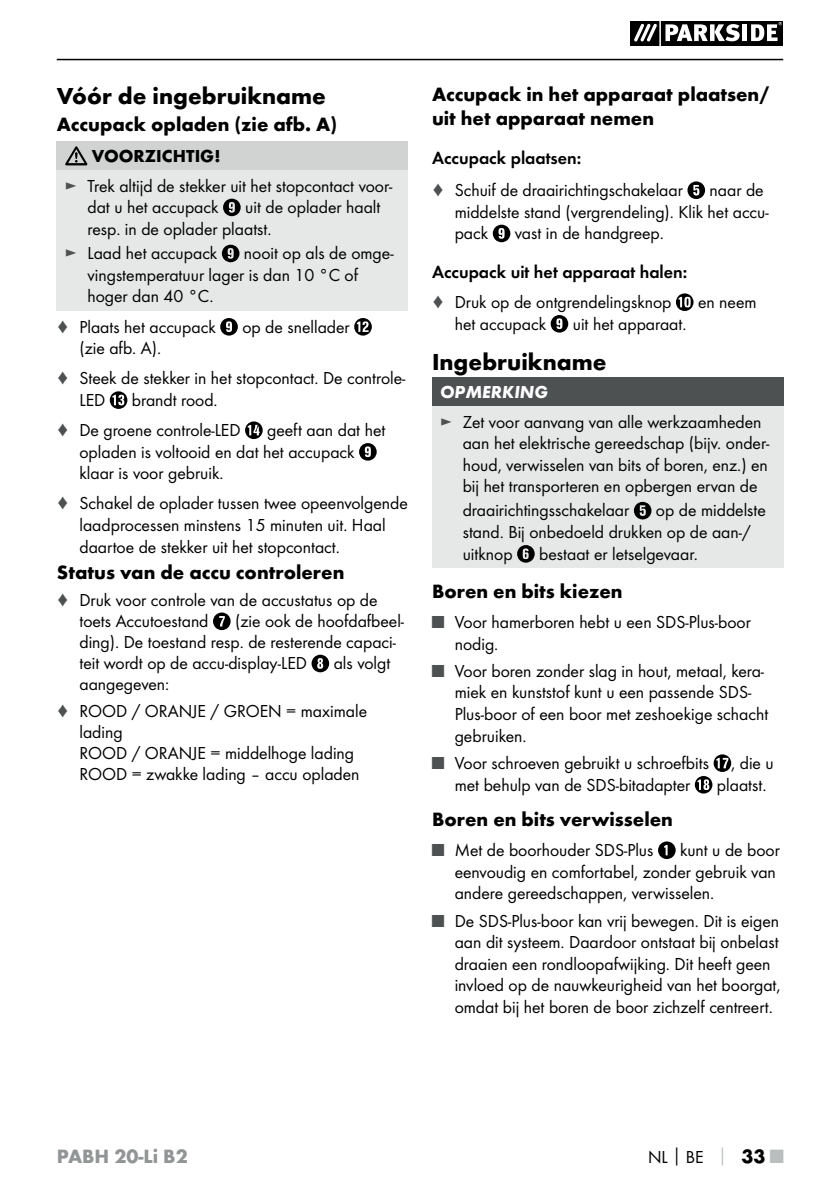
<style>
.page{position:relative;width:840px;height:1191px;background:#fff}
.page>*{position:absolute;margin:0;border:0;box-sizing:border-box;transform-origin:0 0}
.t1{font:700 24px "Futura";color:#000001}
.t2{font:700 20px/24px "Futura";color:#000001}
.t3{font:700 20px "Futura";color:#919596}
.t4{font:18px/21.6px "Futura Boo";color:#000001}
.t5{font:18px "Futura Dem";color:#000001}
.t6{font:700 18px "Futura";color:#000001}
.t7{font:italic 700 18px "Futura";color:#fff}
.s1{color:#4e5152}
.s2{font-family:"Futura";font-weight:700}
.s3{font-family:"Futura";font-weight:700;color:#babebf}
.s4{font-family:"Futura";font-weight:700;font-size:20px}
.s5{font-family:"Futura";font-weight:700;font-size:20px;color:#babebf}
</style>
<div class="page">
<hr style="left:57px;top:59px;width:725px;height:1px;background:#000001">
<svg style="left:630px;top:21px;width:152px;height:24px"></svg>
<div style="left:57px;top:142px;width:351px;height:28px;background:#d1d3d2"></div>
<div style="left:57px;top:170px;width:351px;height:140px;background:#e6e8e7"></div>
<svg style="left:65px;top:146px;width:22px;height:19px"></svg>
<svg style="left:223px;top:199px;width:17px;height:17px"></svg>
<svg style="left:222px;top:245px;width:17px;height:17px"></svg>
<svg style="left:220px;top:318px;width:18px;height:17px"></svg>
<svg style="left:354px;top:318px;width:17px;height:17px"></svg>
<svg style="left:110px;top:391px;width:17px;height:18px"></svg>
<svg style="left:245px;top:421px;width:17px;height:18px"></svg>
<svg style="left:359px;top:443px;width:17px;height:17px"></svg>
<svg style="left:213px;top:612px;width:17px;height:18px"></svg>
<svg style="left:311px;top:654px;width:18px;height:18px"></svg>
<svg style="left:687px;top:181px;width:17px;height:18px"></svg>
<svg style="left:492px;top:225px;width:18px;height:17px"></svg>
<svg style="left:676px;top:293px;width:17px;height:18px"></svg>
<svg style="left:550px;top:315px;width:18px;height:17px"></svg>
<div style="left:432px;top:378px;width:350px;height:28px;background:#4e5152"></div>
<div style="left:432px;top:406px;width:350px;height:161px;background:#e6e8e7"></div>
<svg style="left:633px;top:502px;width:18px;height:17px"></svg>
<svg style="left:517px;top:545px;width:17px;height:17px"></svg>
<svg style="left:694px;top:754px;width:36px;height:39px"></svg>
<svg style="left:658px;top:841px;width:17px;height:18px"></svg>
<h1 class="t1" style="left:57px;top:87px;width:270px">Vóór de ingebruikname</h1>
<p class="t2" style="left:57px;top:114px;width:282px">Accupack opladen (zie afb. A)</p>
<p class="t6" style="left:92px;top:149px;width:130px">VOORZICHTIG!</p>
<p class="t4" style="left:87px;top:176px;width:306px;text-indent:-23px"><span class="s1">►</span> Trek altijd de stekker uit het stopcontact voor&shy;dat u het accupack</p>
<p class="t4" style="left:87px;top:197px;width:294px;text-indent:158px">uit de oplader haalt resp. in de oplader plaatst.</p>
<p class="t4" style="left:65px;top:243px;width:154px"><span class="s1">►</span> Laad het accupack</p>
<p class="t4" style="left:87px;top:243px;width:307px;text-indent:156px">nooit op als de omge&shy;vingstemperatuur lager is dan 10 °C of hoger dan 40 °C.</p>
<p class="t4" style="left:57px;top:317px;width:160px"><span class="s1">♦</span> Plaats het accupack</p>
<p class="t4" style="left:242px;top:317px;width:109px">op de snellader</p>
<p class="t4" style="left:57px;top:334px;width:350px;line-height:30px;text-indent:23px">(zie afb. A).<br><span class="s1">♦</span> Steek de stekker in het stopcontact. De controle-</p>
<p class="t4" style="left:79px;top:390px;width:27px">LED</p>
<p class="t4" style="left:57px;top:386px;width:185px;line-height:30px;text-indent:75px">brandt rood.<br><span class="s1">♦</span> De groene controle-LED</p>
<p class="t4" style="left:79px;top:420px;width:307px;text-indent:188px">geeft aan dat het opladen is voltooid en dat het accupack klaar is voor gebruik.</p>
<p class="t4" style="left:79px;top:493px;width:330px;text-indent:-23px"><span class="s1">♦</span> Schakel de oplader tussen twee opeenvolgende laadprocessen minstens 15 minuten uit. Haal daartoe de stekker uit het stopcontact.</p>
<p class="t2" style="left:57px;top:562px;width:289px">Status van de accu controleren</p>
<p class="t4" style="left:79px;top:590px;width:299px;text-indent:-23px"><span class="s1">♦</span> Druk voor controle van de accustatus op de toets Accutoestand</p>
<p class="t4" style="left:79px;top:611px;width:326px;line-height:21px;text-indent:155px">(zie ook de hoofdafbeel&shy;ding). De toestand resp. de resterende capaci&shy;teit wordt op de accu-display-LED</p>
<p class="t4" style="left:333px;top:653px;width:58px">als volgt</p>
<p class="t4" style="left:57px;top:672px;width:312px;line-height:26.6px;text-indent:23px">aangegeven:<br><span class="s1">♦</span> ROOD / ORANJE / GROEN = maximale</p>
<p class="t4" style="left:79px;top:722px;width:281px;line-height:21px">lading<br>ROOD / ORANJE = middelhoge lading<br>ROOD = zwakke lading – accu opladen</p>
<p class="t2" style="left:432px;top:84px;width:338px">Accupack in het apparaat plaatsen/ uit het apparaat nemen</p>
<p class="t5" style="left:432px;top:149px;width:151px">Accupack plaatsen:</p>
<p class="t4" style="left:432px;top:180px;width:252px"><span class="s1">♦</span> Schuif de draairichtingschakelaar</p>
<p class="t4" style="left:454px;top:180px;width:315px;text-indent:255px">naar de middelste stand (vergrendeling). Klik het accu&shy;pack</p>
<p class="t4" style="left:514px;top:223px;width:150px">vast in de handgreep.</p>
<p class="t5" style="left:432px;top:264px;width:256px">Accupack uit het apparaat halen:</p>
<p class="t4" style="left:432px;top:292px;width:241px"><span class="s1">♦</span> Druk op de ontgrendelingsknop</p>
<p class="t4" style="left:697px;top:292px;width:60px">en neem</p>
<p class="t4" style="left:454px;top:314px;width:93px">het accupack</p>
<p class="t4" style="left:572px;top:314px;width:115px">uit het apparaat.</p>
<h1 class="t1" style="left:432px;top:352px;width:176px">Ingebruikname</h1>
<p class="t7" style="left:440px;top:386px;width:109px">OPMERKING</p>
<p class="t4" style="left:462px;top:412px;width:308px;text-indent:-23px"><span class="s1">►</span> Zet voor aanvang van alle werkzaamheden aan het elektrische gereedschap (bijv. onder&shy;houd, verwisselen van bits of boren, enz.) en bij het transporteren en opbergen ervan de</p>
<p class="t4" style="left:462px;top:500px;width:168px">draairichtingsschakelaar</p>
<p class="t4" style="left:462px;top:500px;width:304px;text-indent:193px">op de middelste stand. Bij onbedoeld drukken op de aan-/ uitknop</p>
<p class="t4" style="left:539px;top:544px;width:160px">bestaat er letselgevaar.</p>
<p class="t2" style="left:432px;top:581px;width:192px">Boren en bits kiezen</p>
<p class="t4" style="left:454px;top:612px;width:297px;text-indent:-23px"><span class="s1">■</span> Voor hamerboren hebt u een SDS-Plus-boor nodig.</p>
<p class="t4" style="left:454px;top:661px;width:315px;text-indent:-23px"><span class="s1">■</span> Voor boren zonder slag in hout, metaal, kera&shy;miek en kunststof kunt u een passende SDS-Plus-boor of een boor met zeshoekige schacht gebruiken.</p>
<p class="t4" style="left:454px;top:753px;width:320px;text-indent:-23px"><span class="s1">■</span> Voor schroeven gebruikt u schroefbits , die u met behulp van de SDS-bitadapter</p>
<p class="t4" style="left:716px;top:774px;width:51px">plaatst.</p>
<p class="t2" style="left:432px;top:809px;width:242px">Boren en bits verwisselen</p>
<p class="t4" style="left:432px;top:840px;width:223px"><span class="s1">■</span> Met de boorhouder SDS-Plus</p>
<p class="t4" style="left:454px;top:840px;width:326px;text-indent:225px">kunt u de boor eenvoudig en comfortabel, zonder gebruik van andere gereedschappen, verwisselen.</p>
<p class="t4" style="left:454px;top:910px;width:327px;text-indent:-23px"><span class="s1">■</span> De SDS-Plus-boor kan vrij bewegen. Dit is eigen aan dit systeem. Daardoor ontstaat bij onbelast draaien een rondloopafwijking. Dit heeft geen invloed op de nauwkeurigheid van het boorgat, omdat bij het boren de boor zichzelf centreert.</p>
<p class="t3" style="left:57px;top:1148px;width:132px">PABH 20-Li B2</p>
<p class="t4" style="left:647px;top:1146px;width:137px">NL<span class="s2">│</span>BE <span class="s3">│</span> <span class="s4">33</span> <span class="s5">■</span></p>
</div>
